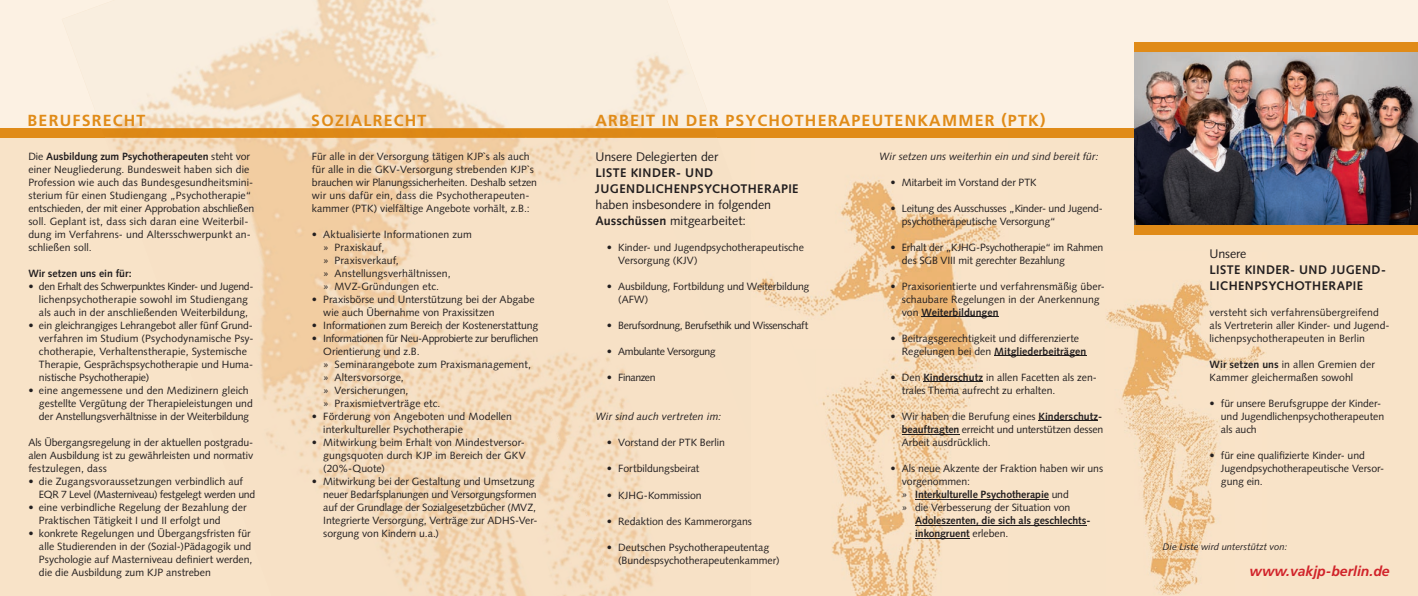
<style>
.page{position:relative;width:1418px;height:596px;background:#fff}
.page>*{position:absolute;margin:0;border:0;box-sizing:border-box;transform-origin:0 0}
.t1{font:700 16px "Frutiger LT Std";letter-spacing:.075em;color:#e08b18}
.t2{font:italic 700 14px "Frutiger LT Std";color:#d1232a}
.t3{font:700 12.5px/16px "Syntax LT Std";letter-spacing:.035em;color:#231f20}
.t4{font:12.5px/16px "Syntax LT Std";letter-spacing:-.005em;color:#231f20}
.t5{font:10.5px/13px "Syntax LT Std";color:#231f20}
.t6{font:700 10.5px/13px "Syntax LT Std";letter-spacing:-.005em;color:#231f20}
.t7{font:10.5px/13px "Syntax LT Std";letter-spacing:-.02em;color:#231f20}
.t8{font:italic 10.5px "Syntax LT Std";color:#231f20}
.t9{font:10.5px "Syntax LT Std";letter-spacing:-.035em;color:#231f20}
.t10{font:10.5px "Syntax LT Std";letter-spacing:-.04em;color:#231f20}
.t11{font:italic 9.5px "Syntax LT Std";color:#231f20}
.s1{font-weight:700}
.s2{font-weight:400}
</style>
<div class="page">
<div style="left:0;top:0;width:1417px;height:595px;background:#f8e3c8"></div>
<div style="left:0;top:0;width:1417px;height:128px;background:#fcf1e3"></div>
<div style="left:0;top:128px;width:1134px;height:9px;background:#e08b18"></div>
<img style="left:783px;top:137px;width:225px;height:212px">
<img style="left:822px;top:349px;width:186px;height:176px">
<img style="left:883px;top:525px;width:125px;height:70px">
<img style="left:1106px;top:283px;width:159px;height:312px">
<img style="left:105px;top:137px;width:114px;height:19px">
<img style="left:219px;top:137px;width:115px;height:364px">
<img style="left:334px;top:137px;width:114px;height:458px">
<img style="left:448px;top:137px;width:77px;height:458px">
<img style="left:525px;top:137px;width:257px;height:458px">
<img style="left:640px;top:137px;width:110px;height:221px">
<img style="left:720px;top:346px;width:30px;height:95px">
<img style="left:372px;top:591px;width:15px;height:4px">
<img style="left:474px;top:586px;width:28px;height:9px">
<img style="left:577px;top:582px;width:39px;height:13px">
<img style="left:678px;top:590px;width:15px;height:5px">
<img style="left:780px;top:595px;width:103px;height:1px">
<img style="left:62px;top:0;width:651px;height:128px">
<img style="left:102px;top:128px;width:612px;height:1px">
<img style="left:750px;top:230px;width:34px;height:365px">
<img style="left:783px;top:321px;width:34px;height:274px">
<img style="left:822px;top:412px;width:28px;height:160px">
<img style="left:850px;top:503px;width:33px;height:92px">
<hr style="left:921px;top:316px;width:77px;height:1px;background:#231f20">
<hr style="left:994px;top:355px;width:92px;height:1px;background:#231f20">
<hr style="left:923px;top:381px;width:60px;height:1px;background:#231f20">
<hr style="left:1038px;top:420px;width:59px;height:1px;background:#231f20">
<hr style="left:901px;top:433px;width:58px;height:1px;background:#231f20">
<hr style="left:915px;top:498px;width:133px;height:1px;background:#231f20">
<hr style="left:915px;top:524px;width:171px;height:1px;background:#231f20">
<hr style="left:915px;top:537px;width:54px;height:1px;background:#231f20">
<img style="left:1134px;top:52px;width:283px;height:173px">
<div style="left:1134px;top:43px;width:283px;height:9px;background:#e08b18"></div>
<div style="left:1134px;top:225px;width:283px;height:9px;background:#e08b18"></div>
<h1 class="t1" style="left:28px;top:111px;width:119px">BERUFSRECHT</h1>
<p class="t5" style="left:28px;top:149px;width:227px">Die <span class="s1">Ausbildung zum Psychotherapeuten</span> steht vor einer Neugliederung. Bundesweit haben sich die Profession wie auch das Bundesgesundheitsmini&shy;sterium für einen Studiengang „Psychotherapie“ entschieden, der mit einer Approbation abschließen soll. Geplant ist, dass sich daran eine Weiterbil&shy;dung im Verfahrens- und Altersschwerpunkt an&shy;schließen soll.</p>
<p class="t6" style="left:28px;top:266px;width:105px">Wir setzen uns ein für:</p>
<p class="t5" style="left:28px;top:279px;width:227px;text-align:center">• den Erhalt des Schwerpunktes Kinder- und Jugend&shy;lichenpsychotherapie sowohl im Studiengang<br>als auch in der anschließenden Weiterbildung,</p>
<p class="t5" style="left:39px;top:318px;width:216px;text-indent:-11px">• ein gleichrangiges Lehrangebot aller fünf Grund&shy;verfahren im Studium (Psychodynamische Psy&shy;chotherapie, Verhaltenstherapie, Systemische Therapie, Gesprächspsychotherapie und Huma&shy;nistische Psychotherapie)</p>
<p class="t5" style="left:39px;top:383px;width:215px;text-indent:-11px">• eine angemessene und den Medizinern gleich gestellte Vergütung der Therapieleistungen und der Anstellungsverhältnisse in der Weiterbildung</p>
<p class="t5" style="left:28px;top:435px;width:226px;text-align:justify">Als Übergangsregelung in der aktuellen postgradu&shy;alen Ausbildung ist zu gewährleisten und normativ festzulegen, dass</p>
<p class="t5" style="left:39px;top:474px;width:218px;text-indent:-11px">• die Zugangsvoraussetzungen verbindlich auf<br>EQR 7 Level (Masterniveau) festgelegt werden und</p>
<p class="t5" style="left:39px;top:500px;width:209px;text-indent:-11px">• eine verbindliche Regelung der Bezahlung der<br>Praktischen Tätigkeit I und II erfolgt und</p>
<p class="t5" style="left:39px;top:526px;width:215px;text-indent:-11px">• konkrete Regelungen und Übergangsfristen für alle Studierenden in der (Sozial-)Pädagogik und Psychologie auf Masterniveau definiert werden, die die Ausbildung zum KJP anstreben</p>
<h1 class="t1" style="left:311px;top:111px;width:117px">SOZIALRECHT</h1>
<p class="t5" style="left:312px;top:149px;width:226px">Für alle in der Versorgung tätigen KJP`s als auch für alle in die GKV-Versorgung strebenden KJP`s brauchen wir Planungssicherheiten. Deshalb setzen wir uns dafür ein, dass die Psychotherapeuten&shy;kammer (PTK) vielfältige Angebote vorhält, z.B.:</p>
<p class="t5" style="left:323px;top:227px;width:150px;text-indent:-11px">• Aktualisierte Informationen zum » Praxiskauf,<br>» Praxisverkauf,<br>» Anstellungsverhältnissen,<br>» MVZ-Gründungen etc.</p>
<p class="t5" style="left:323px;top:292px;width:213px;text-indent:-11px">• Praxisbörse und Unterstützung bei der Abgabe wie auch Übernahme von Praxissitzen</p>
<p class="t5" style="left:312px;top:318px;width:228px">• Informationen zum Bereich der Kostenerstattung</p>
<p class="t5" style="left:323px;top:331px;width:217px;text-indent:-11px">• Informationen für Neu-Approbierte zur beruflichen<br>Orientierung und z.B.<br>» Seminarangebote zum Praxismanagement, » Altersvorsorge,<br>» Versicherungen,<br>» Praxismietverträge etc.</p>
<p class="t5" style="left:323px;top:409px;width:190px;text-indent:-11px">• Förderung von Angeboten und Modellen interkultureller Psychotherapie</p>
<p class="t5" style="left:323px;top:435px;width:204px;text-align:justify;text-indent:-11px">• Mitwirkung beim Erhalt von Mindestversor&shy;gungsquoten durch KJP im Bereich der GKV (20%-Quote)</p>
<p class="t5" style="left:323px;top:474px;width:216px;text-indent:-11px">• Mitwirkung bei der Gestaltung und Umsetzung neuer Bedarfsplanungen und Versorgungsformen auf der Grundlage der Sozialgesetzbücher (MVZ, Integrierte Versorgung, Verträge zur ADHS-Ver&shy;sorgung von Kindern u.a.)</p>
<h1 class="t1" style="left:595px;top:111px;width:451px">ARBEIT IN DER PSYCHOTHERAPEUTENKAMMER (PTK)</h1>
<p class="t8" style="left:879px;top:150px;width:221px">Wir setzen uns weiterhin ein und sind bereit für:</p>
<p class="t5" style="left:890px;top:175px;width:147px">• Mitarbeit im Vorstand der PTK</p>
<p class="t7" style="left:901px;top:201px;width:202px;text-indent:-11px">• Leitung des Ausschusses „Kinder- und Jugend&shy;psychotherapeutische Versorgung“</p>
<p class="t5" style="left:901px;top:240px;width:203px;text-indent:-11px">• Erhalt der „KJHG-Psychotherapie“ im Rahmen des SGB VIII mit gerechter Bezahlung</p>
<p class="t5" style="left:901px;top:279px;width:205px;text-indent:-11px">• Praxisorientierte und verfahrensmäßig über&shy;schaubare Regelungen in der Anerkennung von <span class="s1">Weiterbildungen</span></p>
<p class="t5" style="left:901px;top:331px;width:186px;text-indent:-11px">• Beitragsgerechtigkeit und differenzierte<br>Regelungen bei den <span class="s1">Mitgliederbeiträgen</span></p>
<p class="t5" style="left:901px;top:370px;width:196px;text-indent:-11px">• Den <span class="s1">Kinderschutz</span> in allen Facetten als zen&shy;trales Thema aufrecht zu erhalten.</p>
<p class="t5" style="left:901px;top:409px;width:203px;text-align:justify;text-indent:-11px">• Wir haben die Berufung eines <span class="s1">Kinderschutz&shy;beauftragten</span> erreicht und unterstützen dessen Arbeit ausdrücklich.</p>
<p class="t5" style="left:901px;top:461px;width:203px;text-indent:-11px">• Als neue Akzente der Fraktion haben wir uns vorgenommen:<br>» <span class="s1">Interkulturelle Psychotherapie</span> und<br>» die Verbesserung der Situation von</p>
<p class="t6" style="left:915px;top:513px;width:177px">Adoleszenten, die sich als geschlechts&shy;inkongruent <span class="s2">erleben.</span></p>
<p class="t4" style="left:595px;top:149px;width:124px">Unsere Delegierten der</p>
<p class="t3" style="left:595px;top:165px;width:204px">LISTE KINDER- UND<br>JUGENDLICHENPSYCHOTHERAPIE</p>
<p class="t4" style="left:595px;top:197px;width:177px">haben insbesondere in folgenden<br><span class="s1">Ausschüssen</span> mitgearbeitet:</p>
<p class="t5" style="left:618px;top:241px;width:187px;text-indent:-11px">• Kinder- und Jugendpsychotherapeutische<br>Versorgung (KJV)</p>
<p class="t5" style="left:618px;top:280px;width:193px;text-indent:-11px">• Ausbildung, Fortbildung und Weiterbildung (AFW)</p>
<p class="t9" style="left:607px;top:319px;width:203px">• Berufsordnung, Berufsethik und Wissenschaft</p>
<p class="t9" style="left:607px;top:345px;width:110px">• Ambulante Versorgung</p>
<p class="t10" style="left:607px;top:371px;width:50px">• Finanzen</p>
<p class="t8" style="left:595px;top:410px;width:127px">Wir sind auch vertreten im:</p>
<p class="t5" style="left:607px;top:436px;width:119px">• Vorstand der PTK Berlin</p>
<p class="t5" style="left:607px;top:462px;width:94px">• Fortbildungsbeirat</p>
<p class="t5" style="left:607px;top:488px;width:96px">• KJHG-Kommission</p>
<p class="t5" style="left:607px;top:514px;width:147px">• Redaktion des Kammerorgans</p>
<p class="t5" style="left:618px;top:540px;width:163px;text-indent:-11px">• Deutschen Psychotherapeutentag (Bundespsychotherapeutenkammer)</p>
<p class="t4" style="left:1209px;top:245px;width:38px">Unsere</p>
<p class="t3" style="left:1209px;top:261px;width:178px">LISTE KINDER- UND JUGEND-<br>LICHENPSYCHOTHERAPIE</p>
<p class="t5" style="left:1209px;top:305px;width:182px">versteht sich verfahrensübergreifend als Vertreterin aller Kinder- und Jugend&shy;lichenpsychotherapeuten in Berlin</p>
<p class="t5" style="left:1209px;top:357px;width:167px"><span class="s1">Wir setzen uns</span> in allen Gremien der<br>Kammer gleichermaßen sowohl</p>
<p class="t5" style="left:1220px;top:396px;width:165px;text-indent:-11px">• für unsere Berufsgruppe der Kinder&shy;und Jugendlichenpsychotherapeuten als auch</p>
<p class="t5" style="left:1220px;top:448px;width:165px;text-indent:-11px">• für eine qualifizierte Kinder- und<br>Jugendpsychotherapeutische Versor&shy;gung ein.</p>
<p class="t11" style="left:1162px;top:541px;width:126px">Die Liste wird unterstützt von:</p>
<h2 class="t2" style="left:1249px;top:562px;width:142px">www.vakjp-berlin.de</h2>
</div>
